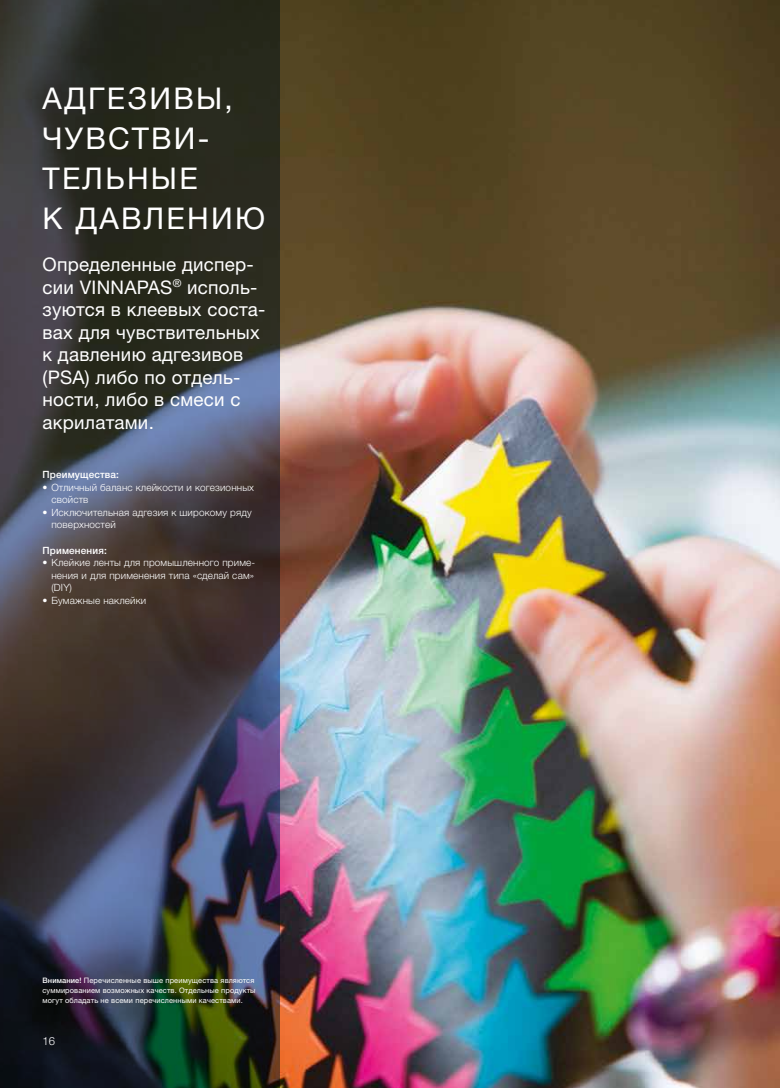
<style>
.page{position:relative;width:780px;height:1088px;background:#fff}
.page>*{position:absolute;margin:0;border:0;box-sizing:border-box;transform-origin:0 0}
.t1{font:30px/40px "Neue Helveticafor WACKER 55";letter-spacing:.075em;color:#fff}
.t2{font:18.75px/22.5px "Neue Helveticafor WACKER 55";letter-spacing:.015em;color:#fff}
.t3{font:11.25px "Neue Helveticafor WACKER 45";color:#fff}
.t4{font:10px/12.5px "Neue Helveticafor WACKER 45";letter-spacing:.015em;color:#fff}
.t5{font:10px "Neue Helveticafor WACKER 65";letter-spacing:.015em;color:#fff}
.t6{font:7.5px/10px "Neue Helveticafor WACKER 55";letter-spacing:.015em;color:#fff}
.s1{font-family:"Neue Helveticafor WACKER 65"}
</style>
<div class="page">
<img style="left:279px;top:0;width:501px;height:1088px">
<svg style="left:0;top:0;width:279px;height:1088px;background:#39393c"></svg>
<h1 class="t1" style="left:43px;top:78px;width:224px">АДГЕЗИВЫ,<br>ЧУВСТВИ-<br>ТЕЛЬНЫЕ<br>К ДАВЛЕНИЮ</h1>
<h2 class="t2" style="left:43px;top:253px;width:224px">Определенные диспер&shy;сии VINNAPAS<sup>®</sup> исполь&shy;зуются в клеевых соста&shy;вах для чувствительных к давлению адгезивов (PSA) либо по отдель&shy;ности, либо в смеси с акрилатами.</h2>
<p class="t5" style="left:43px;top:469px;width:78px">Преимущества:</p>
<p class="t4" style="left:51px;top:481px;width:204px;text-indent:-9px">• Отличный баланс клейкости и когезионных свойств</p>
<p class="t4" style="left:51px;top:506px;width:202px;text-indent:-9px">• Исключительная адгезия к широкому ряду поверхностей</p>
<p class="t5" style="left:43px;top:544px;width:66px">Применения:</p>
<p class="t4" style="left:51px;top:556px;width:205px;text-align:justify;text-indent:-9px">• Клейкие ленты для промышленного приме&shy;нения и для применения типа «сделай сам» (DIY)</p>
<p class="t4" style="left:43px;top:594px;width:105px">• Бумажные наклейки</p>
<p class="t6" style="left:43px;top:975px;width:214px"><span class="s1">Внимание!</span> Перечисленные выше преимущества являются суммированием возможных качеств. Отдельные продукты могут обладать не всеми перечисленными качествами.</p>
<p class="t3" style="left:43px;top:1034px;width:14px">16</p>
</div>
